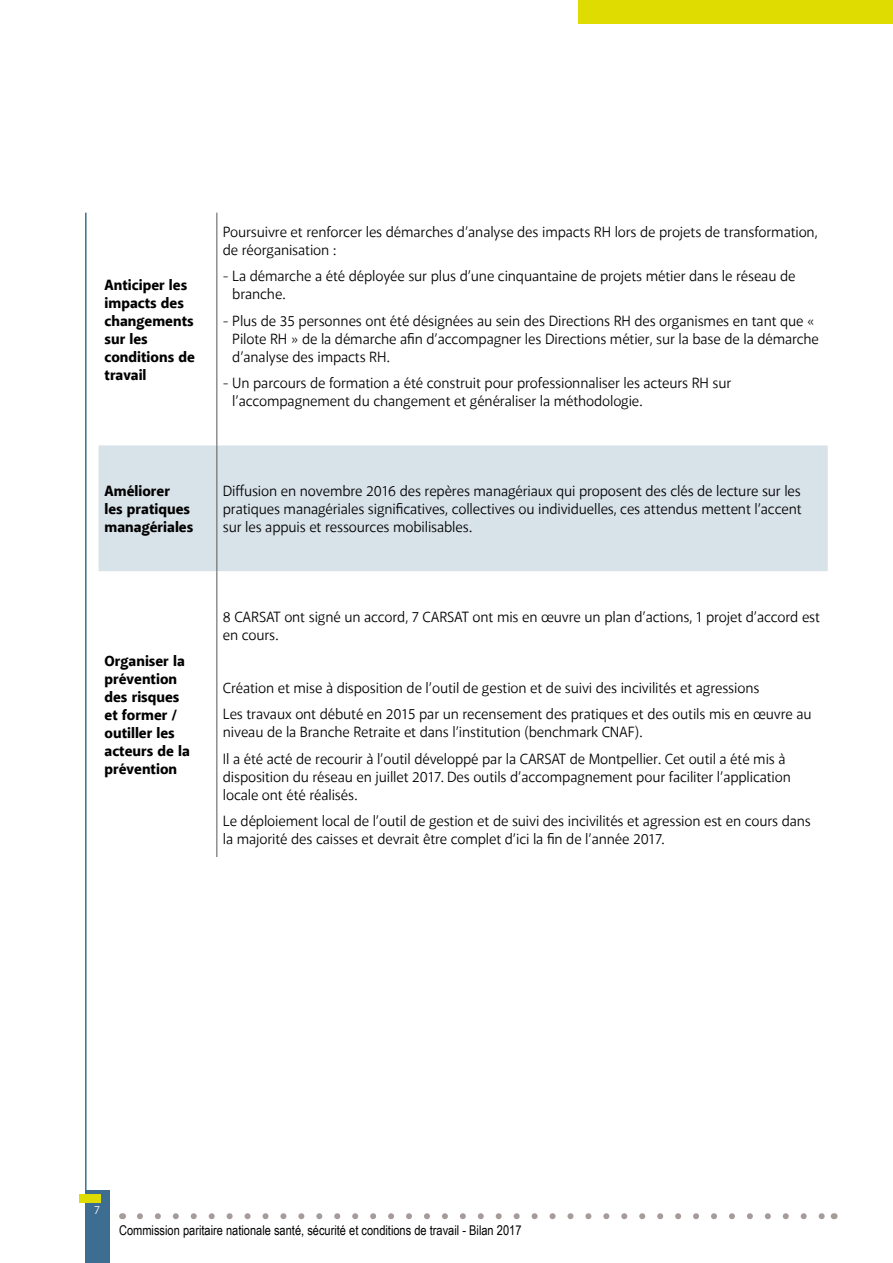
<style>
.page{position:relative;width:893px;height:1263px;background:#fff}
.page>*{position:absolute;margin:0;border:0;box-sizing:border-box;transform-origin:0 0}
.t1{font:15px/18px "Akagi";letter-spacing:-.01em;color:#000}
.t2{font:800 15px/18px "Akagi";color:#000}
.t3{font:13.5px "Arial Narrow";color:#000}
.t4{font:12px "Akagi";color:#fff}
</style>
<div class="page">
<div style="left:578px;top:0;width:315px;height:23px;background:#dedc00"></div>
<div style="left:85px;top:1191px;width:24px;height:72px;background:#3d6e91"></div>
<hr style="left:85px;top:213px;width:2px;height:1050px;background:#3d6e91">
<div style="left:99px;top:445px;width:729px;height:126px;background:#d8e2e9"></div>
<hr style="left:216px;top:213px;width:1px;height:232px;background:#575756">
<hr style="left:216px;top:571px;width:1px;height:286px;background:#575756">
<hr style="left:216px;top:445px;width:1px;height:126px;background:#575756">
<div style="left:80px;top:1194px;width:21px;height:8px;background:#dedc00"></div>
<svg style="left:140px;top:1213px;width:685px;height:6px"></svg>
<p class="t2" style="left:105px;top:276px;width:92px">Anticiper les impacts des changements sur les conditions de travail</p>
<p class="t1" style="left:223px;top:222px;width:596px">Poursuivre et renforcer les démarches d’analyse des impacts RH lors de projets de transformation, de réorganisation :</p>
<p class="t1" style="left:232px;top:267px;width:565px;text-indent:-9px">- La démarche a été déployée sur plus d’une cinquantaine de projets métier dans le réseau de branche.</p>
<p class="t1" style="left:232px;top:311px;width:588px;text-indent:-9px">- Plus de 35 personnes ont été désignées au sein des Directions RH des organismes en tant que «<br>Pilote RH » de la démarche afin d’accompagner les Directions métier, sur la base de la démarche d’analyse des impacts RH.</p>
<p class="t1" style="left:232px;top:374px;width:500px;text-indent:-9px">- Un parcours de formation a été construit pour professionnaliser les acteurs RH sur l’accompagnement du changement et généraliser la méthodologie.</p>
<p class="t2" style="left:105px;top:482px;width:90px">Améliorer<br>les pratiques managériales</p>
<p class="t1" style="left:223px;top:482px;width:580px;text-align:justify">Diffusion en novembre 2016 des repères managériaux qui proposent des clés de lecture sur les pratiques managériales significatives, collectives ou individuelles, ces attendus mettent l’accent sur les appuis et ressources mobilisables.</p>
<p class="t2" style="left:105px;top:652px;width:87px">Organiser la prévention des risques et former / outiller les acteurs de la prévention</p>
<p class="t1" style="left:223px;top:607px;width:599px">8 CARSAT ont signé un accord, 7 CARSAT ont mis en œuvre un plan d’actions, 1 projet d’accord est en cours.</p>
<p class="t1" style="left:223px;top:674px;width:590px;line-height:26.5px">Création et mise à disposition de l’outil de gestion et de suivi des incivilités et agressions<br>Les travaux ont débuté en 2015 par un recensement des pratiques et des outils mis en œuvre au</p>
<p class="t1" style="left:223px;top:719px;width:564px;line-height:26.5px">niveau de la Branche Retraite et dans l’institution (benchmark CNAF).<br>Il a été acté de recourir à l’outil développé par la CARSAT de Montpellier. Cet outil a été mis à</p>
<p class="t1" style="left:223px;top:768px;width:570px">disposition du réseau en juillet 2017. Des outils d’accompagnement pour faciliter l’application locale ont été réalisés.</p>
<p class="t1" style="left:223px;top:812px;width:590px">Le déploiement local de l’outil de gestion et de suivi des incivilités et agression est en cours dans la majorité des caisses et devrait être complet d’ici la fin de l’année 2017.</p>
<p class="t4" style="left:94px;top:1203px;width:7px">7</p>
<p class="t3" style="left:119px;top:1220px;width:404px">Commission paritaire nationale santé, sécurité et conditions de travail - Bilan 2017</p>
</div>
